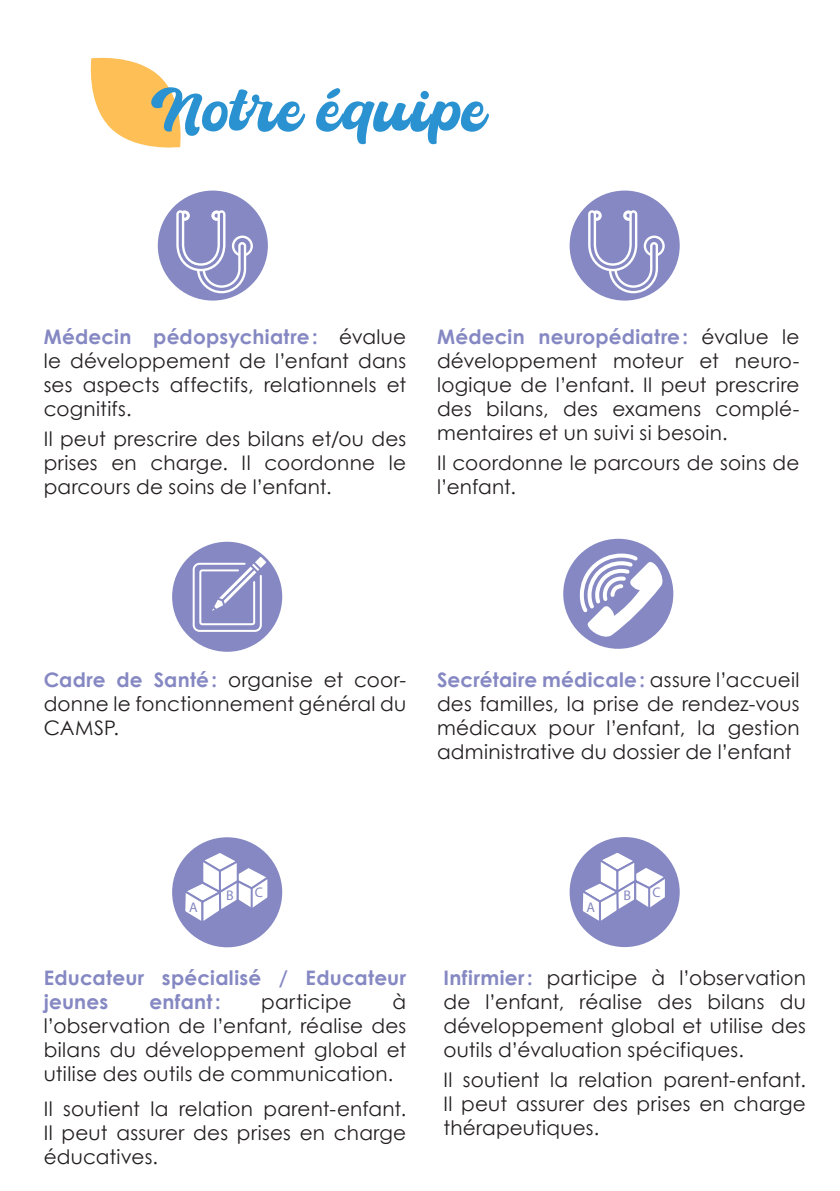
<style>
.page{position:relative;width:840px;height:1191px;background:#fff}
.page>*{position:absolute;margin:0;border:0;box-sizing:border-box;transform-origin:0 0}
.t1{font:60px "Batuphat Script";letter-spacing:.015em;color:#2a92d0}
.t2{font:20px/24px "Century Gothic";letter-spacing:.01em;color:#231f20;text-align:justify}
.t3{font:700 20px/24px "Century Gothic";letter-spacing:.01em;color:#8588c2}
.t4{font:14px "Myriad Pro";color:#8588c2}
.s1{font-weight:700;color:#8588c2}
</style>
<div class="page">
<svg style="left:90px;top:57px;width:91px;height:91px"></svg>
<div style="left:563px;top:539px;width:110px;height:110px;background:#8588c2;border-radius:50%"></div>
<svg style="left:577px;top:551px;width:89px;height:98px"></svg>
<div style="left:172px;top:837px;width:110px;height:110px;background:#8588c2;border-radius:50%"></div>
<svg style="left:181px;top:849px;width:91px;height:77px"></svg>
<hr style="left:250px;top:888px;width:2px;height:20px;background:#8588c2">
<div style="left:569px;top:837px;width:110px;height:110px;background:#8588c2;border-radius:50%"></div>
<svg style="left:578px;top:849px;width:91px;height:77px"></svg>
<hr style="left:647px;top:888px;width:2px;height:20px;background:#8588c2">
<div style="left:172px;top:542px;width:110px;height:110px;background:#8588c2;border-radius:50%"></div>
<svg style="left:191px;top:552px;width:79px;height:81px"></svg>
<div style="left:158px;top:190px;width:110px;height:110px;background:#8588c2;border-radius:50%"></div>
<svg style="left:176px;top:210px;width:77px;height:83px"></svg>
<div style="left:569px;top:190px;width:110px;height:110px;background:#8588c2;border-radius:50%"></div>
<svg style="left:587px;top:210px;width:77px;height:83px"></svg>
<h1 class="t1" style="left:151px;top:79px;width:337px">Notre équipe</h1>
<p class="t2" style="left:44px;top:324px;width:364px"><span class="s1">Médecin pédopsychiatre:</span> évalue le développement de l’enfant dans ses aspects affectifs, relationnels et cognitifs.</p>
<p class="t2" style="left:44px;top:426px;width:364px">Il peut prescrire des bilans et/ou des prises en charge. Il coordonne le parcours de soins de l’enfant.</p>
<p class="t2" style="left:437px;top:324px;width:364px"><span class="s1">Médecin neuropédiatre:</span> évalue le développement moteur et neuro&shy;logique de l’enfant. Il peut prescrire des bilans, des examens complé&shy;mentaires et un suivi si besoin.</p>
<p class="t2" style="left:437px;top:450px;width:364px">Il coordonne le parcours de soins de l’enfant.</p>
<p class="t2" style="left:44px;top:667px;width:364px"><span class="s1">Cadre de Santé:</span> organise et coor&shy;donne le fonctionnement général du CAMSP.</p>
<p class="t2" style="left:437px;top:667px;width:364px"><span class="s1">Secrétaire médicale:</span> assure l’accueil des familles, la prise de rendez-vous médicaux pour l’enfant, la gestion administrative du dossier de l’enfant</p>
<p class="t4" style="left:189px;top:898px;width:10px">A</p>
<p class="t4" style="left:226px;top:886px;width:9px">B</p>
<p class="t4" style="left:255px;top:884px;width:10px">C</p>
<p class="t3" style="left:44px;top:964px;width:364px">Educateur spécialisé / Educateur jeunes</p>
<p class="t2" style="left:44px;top:989px;width:364px;text-indent:348px">à l’observation de l’enfant, réalise des bilans du développement global et utilise des outils de communication.</p>
<p class="t2" style="left:44px;top:1096px;width:364px">Il soutient la relation parent-enfant.<br>Il peut assurer des prises en charge éducatives.</p>
<p class="t3" style="left:149px;top:988px;width:73px">enfant:</p>
<p class="t2" style="left:261px;top:989px;width:92px">participe</p>
<p class="t4" style="left:586px;top:898px;width:10px">A</p>
<p class="t4" style="left:623px;top:886px;width:9px">B</p>
<p class="t4" style="left:652px;top:883px;width:10px">C</p>
<p class="t2" style="left:443px;top:965px;width:364px"><span class="s1">Infirmier:</span> participe à l’observation de l’enfant, réalise des bilans du développement global et utilise des outils d’évaluation spécifiques.</p>
<p class="t2" style="left:443px;top:1067px;width:364px">Il soutient la relation parent-enfant.<br>Il peut assurer des prises en charge thérapeutiques.</p>
</div>
